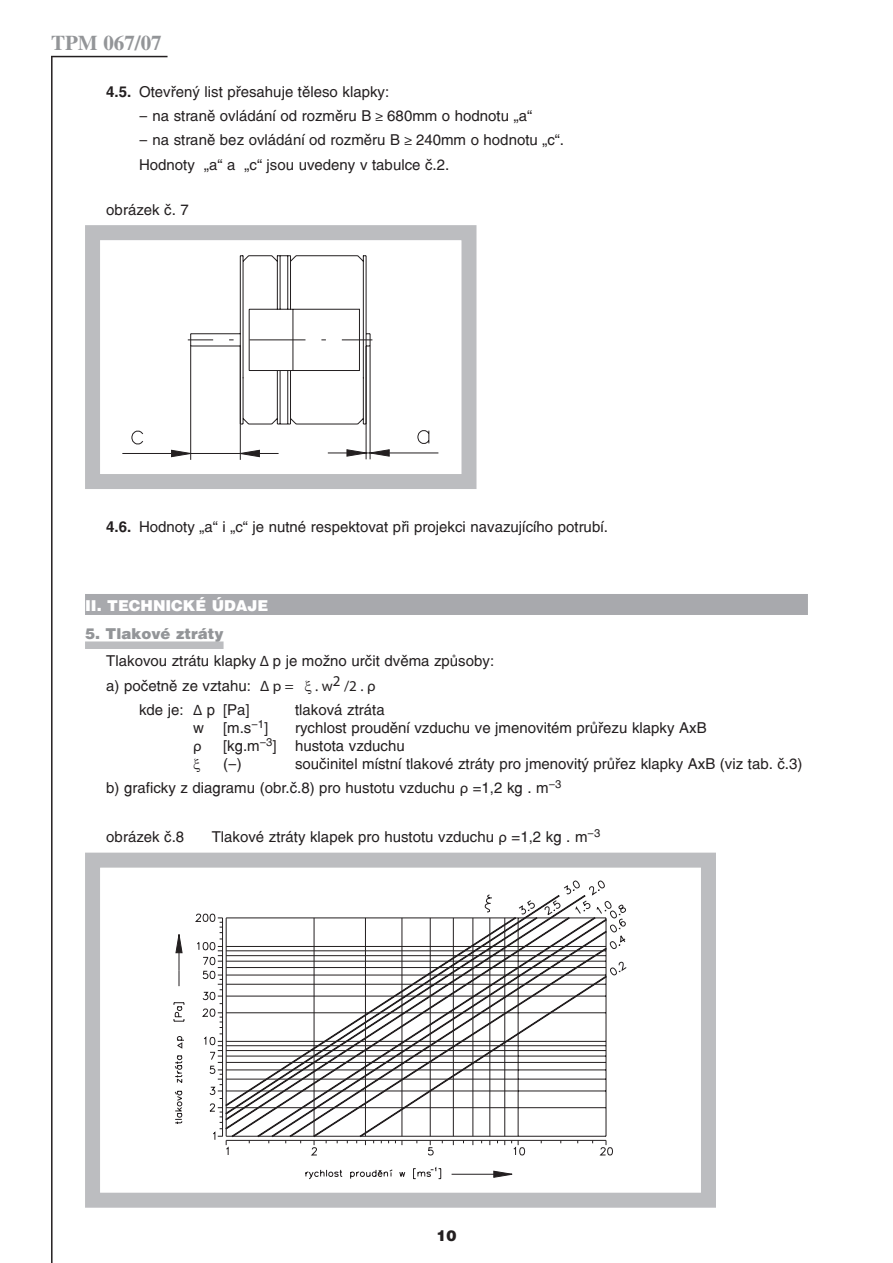
<style>
.page{position:relative;width:893px;height:1263px;background:#fff}
.page>*{position:absolute;margin:0;border:0;box-sizing:border-box;transform-origin:0 0}
.t1{font:700 21px "Toronto";color:#939598}
.t2{font:15px/24.5px "Switzerland";color:#231f20}
.t3{font:900 15px "Switzerland";color:#fff}
.t4{font:15px "Myriad Pro";color:#231f20}
.t5{font:900 15px "Switzerland";color:#231f20}
.s1{font-weight:700}
.s2{font-family:"Myriad Pro"}
.s3{font-weight:900;color:#939598}
</style>
<div class="page">
<hr style="left:51px;top:56px;width:117px;height:1px;background:#231f20">
<hr style="left:51px;top:57px;width:2px;height:1206px;background:#231f20">
<svg style="left:85px;top:225px;width:392px;height:264px"></svg>
<div style="left:85px;top:594px;width:723px;height:21px;background:#a8a9ad"></div>
<div style="left:85px;top:641px;width:139px;height:8px;background:#bcbdc0"></div>
<svg style="left:85px;top:852px;width:631px;height:356px"></svg>
<h1 class="t1" style="left:51px;top:31px;width:112px">TPM 067/07</h1>
<p class="t2" style="left:106px;top:79px;width:284px"><span class="s1">4.5.</span> Otevřený list přesahuje těleso klapky:</p>
<p class="t2" style="left:139px;top:103px;width:394px">- na straně ovládání od rozměru B <span class="s2">≥</span> 680mm o hodnotu „a“</p>
<p class="t2" style="left:139px;top:128px;width:427px">- na straně bez ovládání od rozměru B <span class="s2">≥</span> 240mm o hodnotu „c“.<br>Hodnoty „a“ a „c“ jsou uvedeny v tabulce č.2.</p>
<p class="t2" style="left:106px;top:197px;width:84px">obrázek č. 7</p>
<p class="t2" style="left:106px;top:515px;width:503px"><span class="s1">4.6.</span> Hodnoty „a“ i „c“ je nutné respektovat při projekci navazujícího potrubí.</p>
<p class="t3" style="left:85px;top:596px;width:185px">II. TECHNICKÉ ÚDAJE</p>
<p class="t2" style="left:106px;top:619px;width:389px;line-height:27.8px;text-indent:-21px"><span class="s3">5. Tlakové ztráty<br></span>Tlakovou ztrátu klapky <span class="s2">Δ</span> p je možno určit dvěma způsoby:</p>
<p class="t2" style="left:106px;top:673px;width:189px">a) početně ze vztahu: <span class="s2">Δ p =</span></p>
<p class="t4" style="left:315px;top:677px;width:62px">. w2 /2 . ρ</p>
<p class="t2" style="left:139px;top:697px;width:112px">kde je: <span class="s2">Δ</span> p [Pa]</p>
<p class="t2" style="left:295px;top:697px;width:91px">tlaková ztráta</p>
<p class="t2" style="left:193px;top:715px;width:12px">w</p>
<p class="t2" style="left:223px;top:715px;width:47px">[m.s<sup>-1</sup>]</p>
<p class="t2" style="left:295px;top:715px;width:413px">rychlost proudění vzduchu ve jmenovitém průřezu klapky AxB</p>
<p class="t4" style="left:193px;top:738px;width:10px">ρ</p>
<p class="t2" style="left:223px;top:737px;width:183px;line-height:18px">[kg.m<sup>-3</sup>] hustota vzduchu (-)</p>
<p class="t2" style="left:106px;top:751px;width:698px;text-indent:189px">součinitel místní tlakové ztráty pro jmenovitý průřez klapky AxB (viz tab. č.3) b) graficky z diagramu (obr.č.8) pro hustotu vzduchu <span class="s2">ρ</span> =1,2 kg . m<sup>-3</sup></p>
<p class="t2" style="left:106px;top:825px;width:79px">obrázek č.8</p>
<p class="t2" style="left:212px;top:825px;width:390px">Tlakové ztráty klapek pro hustotu vzduchu <span class="s2">ρ</span> =1,2 kg . m<sup>-3</sup></p>
<p class="t5" style="left:436px;top:1227px;width:22px">10</p>
</div>
